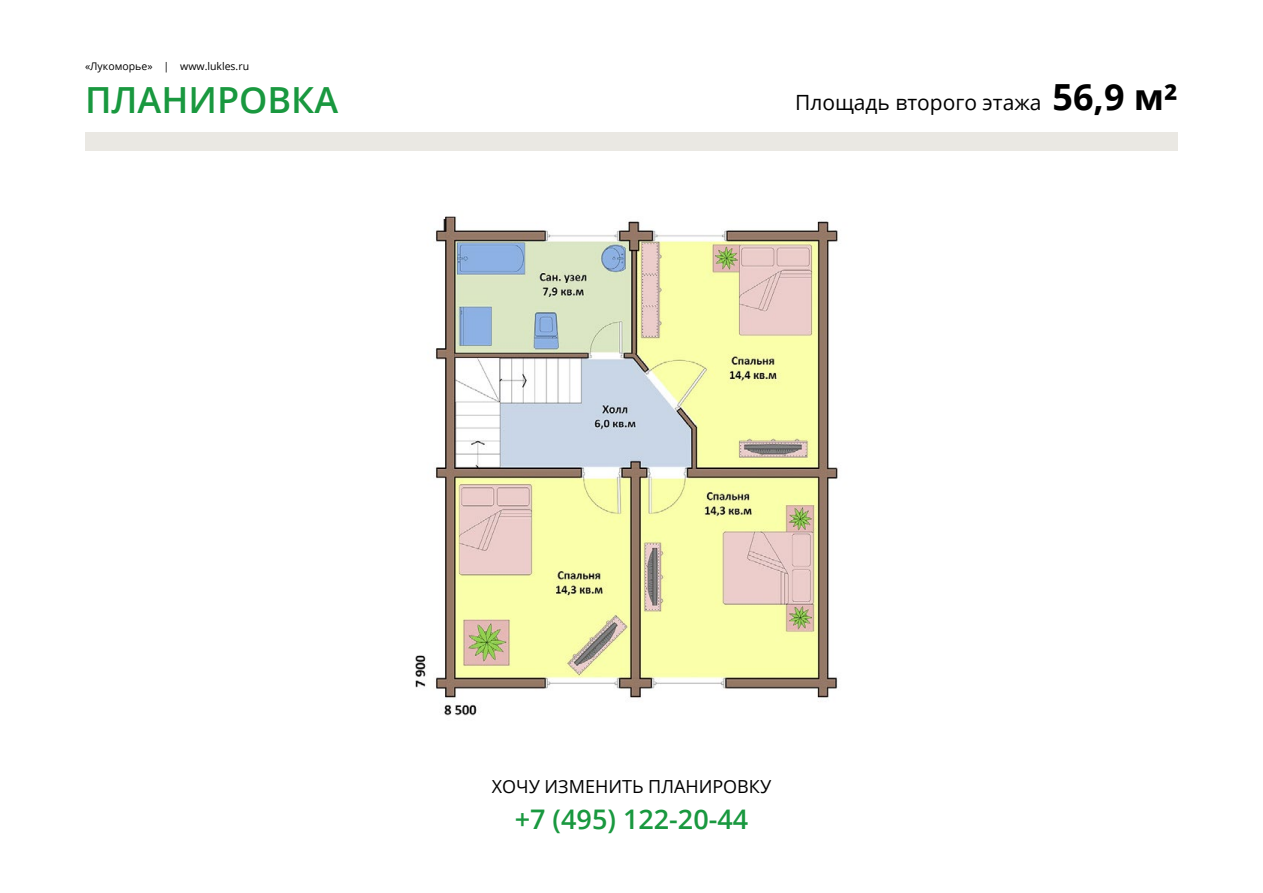
<style>
.page{position:relative;width:1263px;height:893px;background:#fff}
.page>*{position:absolute;margin:0;border:0;box-sizing:border-box;transform-origin:0 0}
.t1{font:600 36px "Open Sans";color:#19983f}
.t2{font:600 27px "Open Sans";color:#19983f}
.t3{font:21px "Open Sans";color:#000}
.t4{font:18px "Open Sans";color:#000}
.t5{font:10.5px "Open Sans";color:#000}
.s1{font-weight:700;font-size:36px}
</style>
<div class="page">
<img style="left:415px;top:216px;width:423px;height:500px">
<div style="left:85px;top:132px;width:1093px;height:19px;background:#eae8e3"></div>
<p class="t5" style="left:85px;top:59px;width:166px">«Лукоморье» | www.lukles.ru</p>
<h1 class="t1" style="left:85px;top:75px;width:255px">ПЛАНИРОВКА</h1>
<p class="t3" style="left:795px;top:88px;width:384px">Площадь второго этажа <span class="s1">56,9 м²</span></p>
<p class="t4" style="left:492px;top:775px;width:281px">ХОЧУ ИЗМЕНИТЬ ПЛАНИ РОВКУ</p>
<p class="t2" style="left:515px;top:800px;width:235px">+7 (495) 122-20-44</p>
</div>
